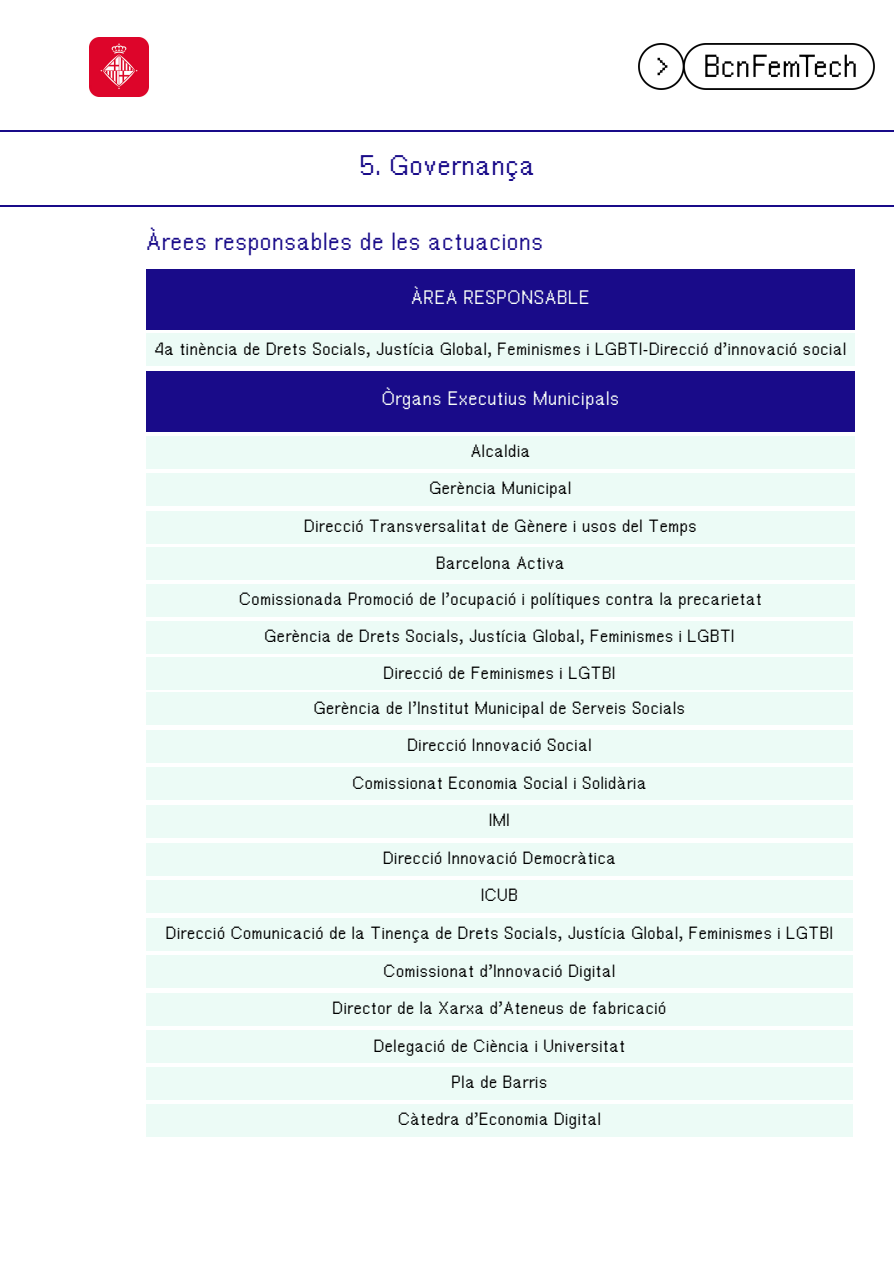
<style>
.page{position:relative;width:894px;height:1264px;background:#fff}
.page>*{position:absolute;margin:0;border:0;box-sizing:border-box;transform-origin:0 0}
.t1{font:24px "FK Raster Grotesk Blended";color:#190b89}
.t2{font:21px "FK Raster Grotesk Blended";color:#190b89}
.t3{font:16.5px "FK Raster Grotesk Blended";color:#f9fff9}
.t4{font:15px "FK Raster Grotesk Blended";color:#000}
</style>
<div class="page">
<hr style="left:0;top:131px;width:893px;height:1px;background:#190b89">
<hr style="left:0;top:205px;width:893px;height:1px;background:#190b89">
<img style="left:638px;top:43px;width:235px;height:47px">
<div style="left:146px;top:269px;width:708px;height:61px;background:#190b89"></div>
<div style="left:146px;top:333px;width:708px;height:33px;background:#ecfbf6"></div>
<div style="left:146px;top:371px;width:708px;height:60px;background:#190b89"></div>
<div style="left:146px;top:436px;width:708px;height:33px;background:#ecfbf6"></div>
<div style="left:146px;top:473px;width:708px;height:32px;background:#ecfbf6"></div>
<div style="left:146px;top:510px;width:708px;height:33px;background:#ecfbf6"></div>
<div style="left:146px;top:620px;width:706px;height:33px;background:#ecfbf6"></div>
<div style="left:146px;top:657px;width:706px;height:33px;background:#ecfbf6"></div>
<div style="left:146px;top:692px;width:706px;height:33px;background:#ecfbf6"></div>
<div style="left:146px;top:730px;width:706px;height:32px;background:#ecfbf6"></div>
<div style="left:146px;top:767px;width:706px;height:33px;background:#ecfbf6"></div>
<div style="left:146px;top:805px;width:706px;height:32px;background:#ecfbf6"></div>
<div style="left:146px;top:842px;width:706px;height:33px;background:#ecfbf6"></div>
<div style="left:146px;top:880px;width:706px;height:32px;background:#ecfbf6"></div>
<div style="left:146px;top:917px;width:706px;height:33px;background:#ecfbf6"></div>
<div style="left:146px;top:955px;width:706px;height:33px;background:#ecfbf6"></div>
<div style="left:146px;top:993px;width:706px;height:32px;background:#ecfbf6"></div>
<div style="left:146px;top:1030px;width:706px;height:33px;background:#ecfbf6"></div>
<div style="left:146px;top:1067px;width:706px;height:32px;background:#ecfbf6"></div>
<img style="left:89px;top:37px;width:59px;height:59px">
<div style="left:146px;top:584px;width:708px;height:32px;background:#ecfbf6"></div>
<div style="left:146px;top:547px;width:708px;height:33px;background:#ecfbf6"></div>
<div style="left:146px;top:1103px;width:706px;height:33px;background:#ecfbf6"></div>
<h1 class="t1" style="left:359px;top:149px;width:178px">5. Governança</h1>
<h2 class="t2" style="left:146px;top:227px;width:399px">Àrees responsables de les actuacions</h2>
<p class="t3" style="left:411px;top:285px;width:180px">ÀREA RESPONSABLE</p>
<p class="t4" style="left:154px;top:338px;width:693px">4a tinència de Drets Socials, Justícia Global, Feminismes i LGBTI-Direcció d'innovació social</p>
<p class="t3" style="left:381px;top:387px;width:239px">Òrgans Executius Municipals</p>
<p class="t4" style="left:470px;top:441px;width:62px">Alcaldia</p>
<p class="t4" style="left:429px;top:478px;width:144px">Gerència Municipal</p>
<p class="t4" style="left:304px;top:515px;width:394px">Direcció Transversalitat de Gènere i usos del Temps</p>
<p class="t4" style="left:436px;top:552px;width:130px">Barcelona Activa</p>
<p class="t4" style="left:239px;top:589px;width:524px">Comissionada Promoció de l’ocupació i polítiques contra la precarietat</p>
<p class="t4" style="left:264px;top:625px;width:472px">Gerència de Drets Socials, Justícia Global, Feminismes i LGBTI</p>
<p class="t4" style="left:383px;top:662px;width:233px">Direcció de Feminismes i LGTBI</p>
<p class="t4" style="left:313px;top:697px;width:373px">Gerència de l'Institut Municipal de Serveis Socials</p>
<p class="t4" style="left:407px;top:735px;width:186px">Direcció Innovació Social</p>
<p class="t4" style="left:352px;top:772px;width:296px">Comissionat Economia Social i Solidària</p>
<p class="t4" style="left:488px;top:810px;width:23px">IMI</p>
<p class="t4" style="left:382px;top:847px;width:235px">Direcció Innovació Democràtica</p>
<p class="t4" style="left:480px;top:885px;width:39px">ICUB</p>
<p class="t4" style="left:165px;top:922px;width:669px">Direcció Comunicació de la Tinença de Drets Socials, Justícia Global, Feminismes i LGTBI</p>
<p class="t4" style="left:383px;top:960px;width:233px">Comissionat d'Innovació Digital</p>
<p class="t4" style="left:332px;top:997px;width:336px">Director de la Xarxa d'Ateneus de fabricació</p>
<p class="t4" style="left:373px;top:1035px;width:253px">Delegació de Ciència i Universitat</p>
<p class="t4" style="left:451px;top:1072px;width:98px">Pla de Barris</p>
<p class="t4" style="left:397px;top:1108px;width:205px">Càtedra d'Economia Digital</p>
</div>
